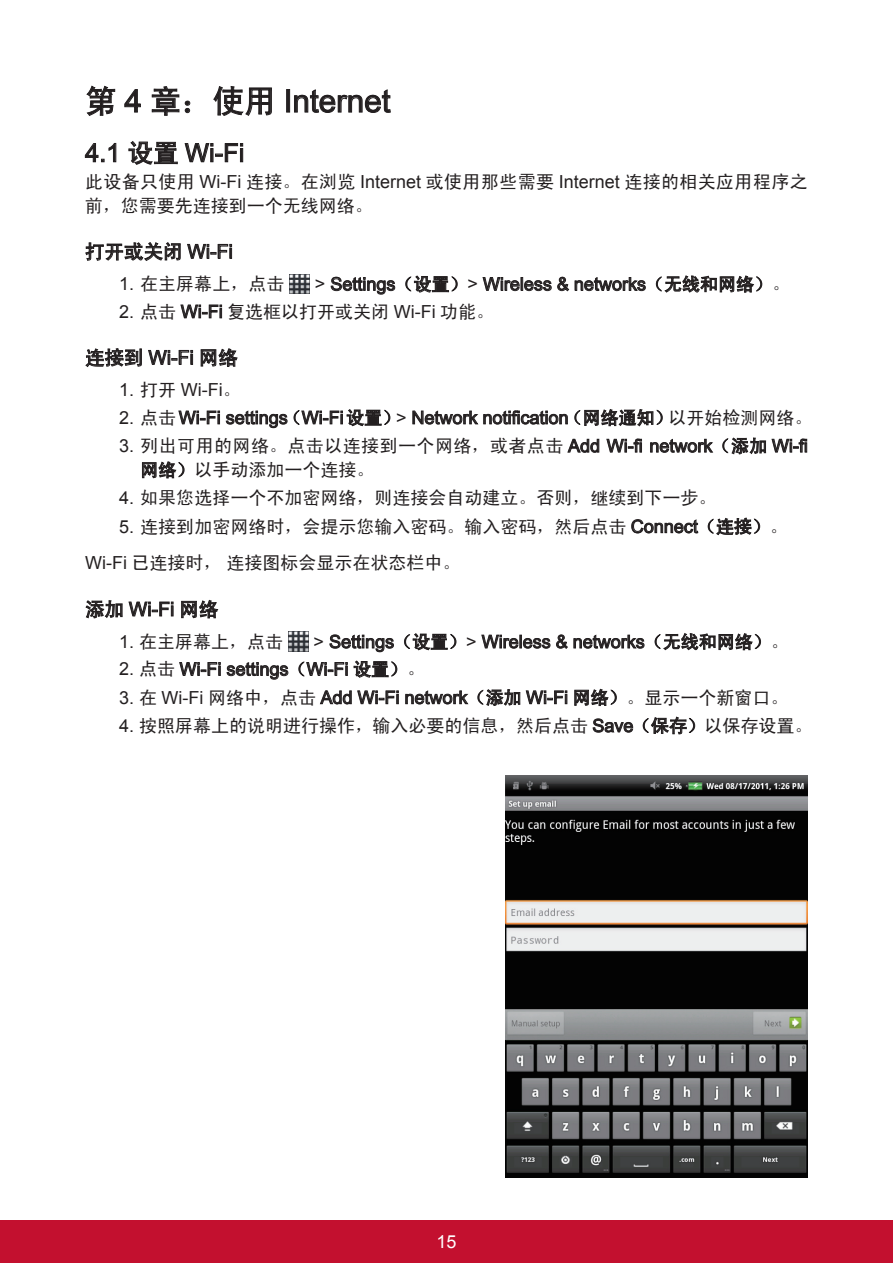
<style>
.page{position:relative;width:893px;height:1263px;background:#fff}
.page>*{position:absolute;margin:0;border:0;box-sizing:border-box;transform-origin:0 0}
.t1{font:31.5px "Arial";color:#231f20}
.t2{font:25.5px "Arial";color:#231f20}
.t3{font:19.5px "Sim Hei";color:#231f20}
.t4{font:19.5px "Arial";color:#231f20}
.t5{font:18px "Arial";color:#231f20}
.t6{font:18px/36.8px "Sim Hei";color:#231f20}
.t7{font:18px/24px "Sim Hei";letter-spacing:.02em;color:#231f20}
.t8{font:18px/24px "Sim Hei";letter-spacing:.025em;color:#231f20}
.t9{font:18px "Arial";color:#fff}
.s1{font-family:"Sim Hei"}
.s2{font-family:"Arial"}
</style>
<div class="page">
<div style="left:0;top:1220px;width:893px;height:43px;background:#c3102f"></div>
<svg style="left:86px;top:85px;width:30px;height:31px"></svg>
<svg style="left:124px;top:89px;width:17px;height:24px"></svg>
<svg style="left:151px;top:86px;width:40px;height:30px"></svg>
<svg style="left:213px;top:86px;width:59px;height:30px"></svg>
<div style="left:286px;top:89px;width:4px;height:24px;border:1px solid #231f20"></div>
<svg style="left:294px;top:89px;width:97px;height:24px"></svg>
<svg style="left:84px;top:143px;width:33px;height:20px"></svg>
<svg style="left:128px;top:141px;width:50px;height:24px"></svg>
<svg style="left:184px;top:143px;width:59px;height:20px"></svg>
<div style="left:240px;top:148px;width:3px;height:14px;border:1px solid #231f20"></div>
<svg style="left:85px;top:242px;width:147px;height:19px"></svg>
<img style="left:289px;top:274px;width:21px;height:20px">
<svg style="left:330px;top:276px;width:66px;height:19px"></svg>
<svg style="left:405px;top:275px;width:53px;height:18px"></svg>
<svg style="left:482px;top:276px;width:164px;height:16px"></svg>
<svg style="left:655px;top:275px;width:108px;height:18px"></svg>
<svg style="left:180px;top:304px;width:42px;height:15px"></svg>
<svg style="left:85px;top:348px;width:108px;height:19px"></svg>
<svg style="left:200px;top:348px;width:38px;height:19px"></svg>
<svg style="left:178px;top:409px;width:213px;height:20px"></svg>
<svg style="left:412px;top:410px;width:156px;height:15px"></svg>
<svg style="left:574px;top:409px;width:89px;height:18px"></svg>
<svg style="left:567px;top:438px;width:33px;height:15px"></svg>
<svg style="left:606px;top:438px;width:36px;height:15px"></svg>
<svg style="left:650px;top:438px;width:64px;height:15px"></svg>
<svg style="left:722px;top:437px;width:86px;height:18px"></svg>
<svg style="left:142px;top:461px;width:43px;height:18px"></svg>
<svg style="left:631px;top:519px;width:68px;height:15px"></svg>
<svg style="left:707px;top:517px;width:54px;height:19px"></svg>
<svg style="left:85px;top:600px;width:89px;height:19px"></svg>
<svg style="left:181px;top:599px;width:38px;height:20px"></svg>
<img style="left:288px;top:632px;width:10px;height:19px">
<svg style="left:481px;top:634px;width:164px;height:15px"></svg>
<svg style="left:654px;top:633px;width:107px;height:18px"></svg>
<svg style="left:179px;top:662px;width:110px;height:18px"></svg>
<svg style="left:298px;top:632px;width:171px;height:73px"></svg>
<svg style="left:477px;top:689px;width:90px;height:17px"></svg>
<svg style="left:574px;top:688px;width:43px;height:18px"></svg>
<svg style="left:592px;top:718px;width:42px;height:15px"></svg>
<svg style="left:642px;top:716px;width:54px;height:19px"></svg>
<img style="left:506px;top:775px;width:302px;height:403px">
<h1 class="t1" style="left:85px;top:80px;width:307px"><span class="s1">第</span> 4 <span class="s1">章：使用</span> Internet</h1>
<h2 class="t2" style="left:85px;top:136px;width:161px">4.1 <span class="s1">设置</span> Wi-Fi</h2>
<p class="t7" style="left:85px;top:169px;width:724px">此设备只使用 <span class="s2">Wi-Fi</span> 连接。在浏览 <span class="s2">Internet</span> 或使用那些需要 <span class="s2">Internet</span> 连接的相关应用程序之前，您需要先连接到一个无线网络。</p>
<p class="t3" style="left:85px;top:242px;width:149px">打开或关闭 <span class="s2">Wi-Fi</span></p>
<p class="t6" style="left:119px;top:266px;width:167px"><span class="s2">1.</span> 在主屏幕上，点击</p>
<p class="t5" style="left:315px;top:272px;width:477px">&gt; Settings<span class="s1">（设置）</span>&gt; Wireless &amp; networks<span class="s1">（无线和网络）。</span></p>
<p class="t6" style="left:119px;top:293px;width:377px"><span class="s2">2.</span> 点击 <span class="s2">Wi-Fi</span> 复选框以打开或关闭 <span class="s2">Wi-Fi</span> 功能。</p>
<p class="t3" style="left:85px;top:348px;width:154px">连接到 <span class="s2">Wi-Fi</span> 网络</p>
<p class="t5" style="left:119px;top:377px;width:123px">1. <span class="s1">打开</span> Wi-Fi<span class="s1">。</span></p>
<p class="t5" style="left:119px;top:406px;width:695px">2. <span class="s1">点击</span>Wi-Fi settings<span class="s1">（</span>Wi-Fi<span class="s1">设置）</span>&gt; Network notification<span class="s1">（网络通知）以开始检测网络。</span></p>
<p class="t8" style="left:140px;top:434px;width:669px;text-indent:-21px"><span class="s2">3.</span> 列出可用的网络。点击以连接到一个网络，或者点击 <span class="s2">Add Wi-fi network</span>（添加 <span class="s2">Wi-fi</span>网络）以手动添加一个连接。</p>
<p class="t6" style="left:119px;top:480px;width:599px"><span class="s2">4.</span> 如果您选择一个不加密网络，则连接会自动建立。否则，继续到下一步。</p>
<p class="t6" style="left:85px;top:508px;width:704px;text-indent:34px"><span class="s2">5.</span> 连接到加密网络时，会提示您输入密码。输入密码，然后点击 <span class="s2">Connect</span>（连接）。<br><span class="s2">Wi-Fi</span> 已连接时，连接图标会显示在状态栏中。</p>
<p class="t4" style="left:85px;top:596px;width:135px"><span class="s1">添加</span> Wi-Fi <span class="s1">网络</span></p>
<p class="t6" style="left:119px;top:623px;width:166px"><span class="s2">1.</span> 在主屏幕上，点击</p>
<p class="t5" style="left:314px;top:630px;width:477px">&gt; Settings<span class="s1">（设置）</span>&gt; Wireless &amp; networks<span class="s1">（无线和网络）。</span></p>
<p class="t5" style="left:119px;top:657px;width:308px">2. <span class="s1">点击</span> Wi-Fi settings<span class="s1">（</span>Wi-Fi <span class="s1">设置）。</span></p>
<p class="t5" style="left:119px;top:686px;width:671px">3. <span class="s1">在</span> Wi-Fi <span class="s1">网络中，点击</span> Add Wi-Fi network<span class="s1">（添加</span> Wi-Fi <span class="s1">网络）。显示一个新窗口。</span></p>
<p class="t6" style="left:119px;top:707px;width:695px"><span class="s2">4.</span> 按照屏幕上的说明进行操作，输入必要的信息，然后点击 <span class="s2">Save</span>（保存）以保存设置。</p>
<p class="t9" style="left:436px;top:1230px;width:22px">15</p>
</div>
